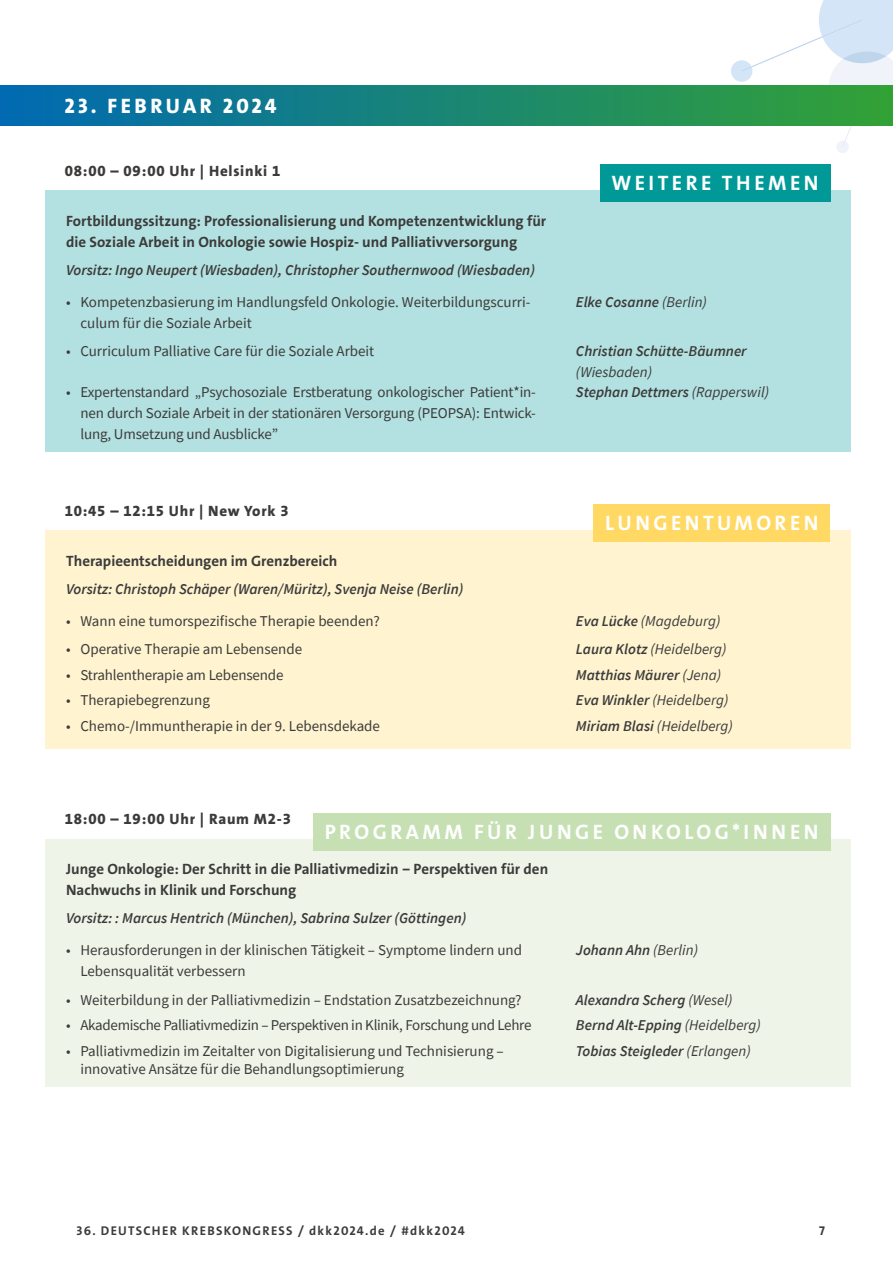
<style>
.page{position:relative;width:893px;height:1263px;background:#fff}
.page>*{position:absolute;margin:0;border:0;box-sizing:border-box;transform-origin:0 0}
.t1{font:21px "The Sans LP7 Bld";letter-spacing:.165em;color:#fff}
.t2{font:21px "The Sans LP8 Ex Bld";letter-spacing:.165em;color:#fff}
.t3{font:15px/21px "Source Sans Pro";color:#3b3b3a}
.t4{font:italic 600 15px "Source Sans Pro";color:#3b3b3a}
.t5{font:15px/21px "The Sans LP7 Bld";color:#3b3b3a}
.t6{font:italic 15px "Source Sans Pro";color:#3b3b3a}
.t7{font:15px "The Sans LP8 Ex Bld";letter-spacing:.05em;color:#3b3b3a}
.t8{font:15px "Source Sans Pro";letter-spacing:-.02em;color:#3b3b3a}
.t9{font:12.75px "The Sans LP7 Bld";letter-spacing:.1em;color:#3b3b3a}
.s1{font-weight:400}
.s2{font-weight:600}
</style>
<div class="page">
<svg style="left:731px;top:0;width:162px;height:153px"></svg>
<div style="left:0;top:85px;width:893px;height:41px;background:linear-gradient(to right,#016ab3,#33a135)"></div>
<div style="left:600px;top:165px;width:230px;height:37px;background:#009998"></div>
<div style="left:45px;top:190px;width:805px;height:262px;background:#b3e0e0"></div>
<div style="left:594px;top:505px;width:236px;height:37px;background:#ffd964"></div>
<div style="left:45px;top:530px;width:805px;height:219px;background:#fff3d0"></div>
<div style="left:313px;top:813px;width:517px;height:37px;background:#c6e0b4"></div>
<div style="left:45px;top:839px;width:805px;height:247px;background:#eef5e8"></div>
<h1 class="t2" style="left:65px;top:93px;width:213px">23. FEBRUAR 2024</h1>
<p class="t7" style="left:65px;top:161px;width:217px">08:00 – 09:00 Uhr | Helsinki 1</p>
<h1 class="t1" style="left:611px;top:170px;width:209px">WEITERE THEMEN</h1>
<p class="t5" style="left:66px;top:210px;width:482px">Fortbildungssitzung: Professionalisierung und Kompetenzentwicklung für die Soziale Arbeit in Onkologie sowie Hospiz- und Palliativversorgung</p>
<p class="t4" style="left:66px;top:260px;width:470px">Vorsitz: Ingo Neupert (Wiesbaden), Christopher Southernwood (Wiesbaden)</p>
<p class="t3" style="left:80px;top:291px;width:452px;text-indent:-14px">• Kompetenzbasierung im Handlungsfeld Onkologie. Weiterbildungscurri&shy;culum für die Soziale Arbeit</p>
<p class="t4" style="left:576px;top:292px;width:133px">Elke Cosanne <span class="s1">(Berlin)</span></p>
<p class="t3" style="left:66px;top:340px;width:310px">• Curriculum Palliative Care für die Soziale Arbeit</p>
<p class="t4" style="left:576px;top:341px;width:172px">Christian Schütte-Bäumner</p>
<p class="t6" style="left:576px;top:363px;width:78px">(Wiesbaden)</p>
<p class="t3" style="left:80px;top:381px;width:457px;text-align:justify;text-indent:-14px">• Expertenstandard „Psychosoziale Erstberatung onkologischer Patient*in&shy;nen durch Soziale Arbeit in der stationären Versorgung (PEOPSA): Entwick&shy;lung, Umsetzung und Ausblicke”</p>
<p class="t4" style="left:576px;top:382px;width:195px">Stephan Dettmers <span class="s1">(Rapperswil)</span></p>
<p class="t7" style="left:65px;top:501px;width:225px">10:45 – 12:15 Uhr | New York 3</p>
<h1 class="t1" style="left:605px;top:510px;width:215px">LUNGENTUMOREN</h1>
<p class="t5" style="left:66px;top:550px;width:273px">Therapieentscheidungen im Grenzbereich</p>
<p class="t4" style="left:66px;top:579px;width:399px">Vorsitz: Christoph Schäper (Waren/Müritz), Svenja Neise (Berlin)</p>
<p class="t3" style="left:66px;top:610px;width:315px">• Wann eine tumorspezifische Therapie beenden?</p>
<p class="t6" style="left:576px;top:611px;width:146px"><span class="s2">Eva Lücke</span> (Magdeburg)</p>
<p class="t3" style="left:66px;top:639px;width:238px">• Operative Therapie am Lebensende</p>
<p class="t6" style="left:576px;top:640px;width:152px"><span class="s2">Laura Klotz</span> (Heidelberg)</p>
<p class="t3" style="left:66px;top:664px;width:219px">• Strahlentherapie am Lebensende</p>
<p class="t4" style="left:576px;top:665px;width:147px">Matthias Mäurer <span class="s1">(Jena)</span></p>
<p class="t3" style="left:66px;top:690px;width:145px">• Therapiebegrenzung</p>
<p class="t6" style="left:576px;top:691px;width:154px"><span class="s2">Eva Winkler</span> (Heidelberg)</p>
<p class="t3" style="left:66px;top:715px;width:315px">• Chemo-/Immuntherapie in der 9. Lebensdekade</p>
<p class="t6" style="left:576px;top:716px;width:159px"><span class="s2">Miriam Blasi</span> (Heidelberg)</p>
<p class="t7" style="left:65px;top:809px;width:228px">18:00 – 19:00 Uhr | Raum M2-3</p>
<h1 class="t1" style="left:325px;top:818px;width:495px">PROGRAMM FÜR JUNGE ONKOLOG*INNEN</h1>
<p class="t5" style="left:66px;top:858px;width:484px">Junge Onkologie: Der Schritt in die Palliativmedizin ‒ Perspektiven für den<br>Nachwuchs in Klinik und Forschung</p>
<p class="t4" style="left:66px;top:908px;width:402px">Vorsitz: : Marcus Hentrich (München), Sabrina Sulzer (Göttingen)</p>
<p class="t3" style="left:80px;top:940px;width:443px;text-indent:-14px">• Herausforderungen in der klinischen Tätigkeit – Symptome lindern und<br>Lebensqualität verbessern</p>
<p class="t4" style="left:576px;top:940px;width:124px">Johann Ahn <span class="s1">(Berlin)</span></p>
<p class="t3" style="left:66px;top:989px;width:457px">• Weiterbildung in der Palliativmedizin – Endstation Zusatzbezeichnung?</p>
<p class="t4" style="left:576px;top:990px;width:158px">Alexandra Scherg <span class="s1">(Wesel)</span></p>
<p class="t8" style="left:66px;top:1015px;width:467px">• Akademische Palliativmedizin – Perspektiven in Klinik, Forschung und Lehre</p>
<p class="t4" style="left:576px;top:1015px;width:186px">Bernd Alt-Epping <span class="s1">(Heidelberg)</span></p>
<p class="t3" style="left:80px;top:1041px;width:425px;line-height:18px;text-indent:-14px">• Palliativmedizin im Zeitalter von Digitalisierung und Technisierung – innovative Ansätze für die Behandlungsoptimierung</p>
<p class="t4" style="left:576px;top:1041px;width:176px">Tobias Steigleder <span class="s1">(Erlangen)</span></p>
<p class="t9" style="left:77px;top:1223px;width:390px">36. DEUTSCHER KREBSKONGRESS / dkk2024.de / #dkk2024</p>
<p class="t9" style="left:819px;top:1223px;width:7px">7</p>
</div>
